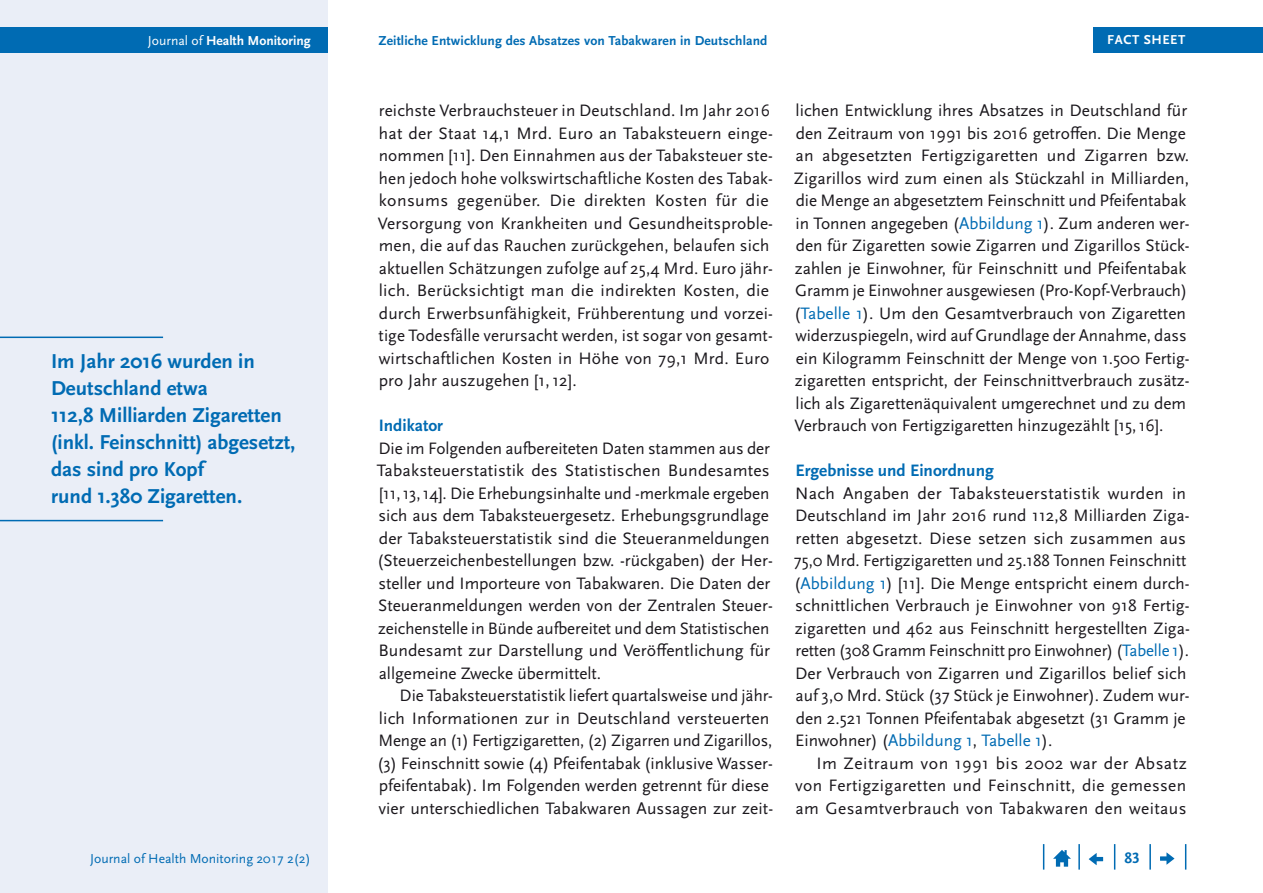
<style>
.page{position:relative;width:1263px;height:893px;background:#fff}
.page>*{position:absolute;margin:0;border:0;box-sizing:border-box;transform-origin:0 0}
.t1{font:700 21px/27px "Scala Sans Pro";color:#006bb3}
.Copy_Einzug{font:17.25px/22.5px "Scala Sans Pro";color:#1a171c}
.Copy{font:17.25px/22.5px "Scala Sans Pro";color:#1a171c}
.t2{font:700 17.25px "Scala Sans Pro";color:#006bb3}
.t3{font:700 15.75px "Scala Sans Pro";color:#006bb3}
.t4{font:700 13.65px "Scala Sans Pro";letter-spacing:.01em;color:#006bb3}
.t5{font:13.65px "Scala Sans Pro";color:#006bb3}
.t6{font:700 13.65px "Scala Sans Pro";color:#fff}
.t7{font:700 13.5px "Scala Sans Pro";letter-spacing:.04em;color:#fff}
.s1{font-weight:400}
.s2{color:#006bb3}
</style>
<div class="page">
<div style="left:0;top:0;width:327px;height:893px;background:#eaeef7"></div>
<div style="left:0;top:28px;width:327px;height:25px;background:#006bb3"></div>
<svg style="left:1185px;top:844px;width:1px;height:26px"></svg>
<hr style="left:1149px;top:844px;width:2px;height:26px;background:#006bb3">
<svg style="left:1114px;top:844px;width:1px;height:26px"></svg>
<hr style="left:1078px;top:844px;width:2px;height:26px;background:#006bb3">
<svg style="left:1043px;top:844px;width:1px;height:26px"></svg>
<svg style="left:1053px;top:850px;width:18px;height:17px"></svg>
<svg style="left:1089px;top:853px;width:14px;height:12px"></svg>
<svg style="left:1160px;top:852px;width:14px;height:13px"></svg>
<div style="left:1093px;top:28px;width:170px;height:25px;background:#006bb3"></div>
<hr style="left:0;top:337px;width:163px;height:1px;background:#006bb3">
<hr style="left:0;top:520px;width:163px;height:1px;background:#006bb3">
<p class="t6" style="left:148px;top:33px;width:164px"><span class="s1">Journal of</span> Health Monitoring</p>
<p class="t4" style="left:378px;top:33px;width:390px">Zeitliche Entwicklung des Absatzes von Tabakwaren in Deutschland</p>
<p class="t1" style="left:51px;top:348px;width:246px">Im Jahr 2016 wurden in<br>Deutschland etwa<br>112,8 Milliarden Zigaretten (inkl. Feinschnitt) abgesetzt, das sind pro Kopf<br>rund 1.380 Zigaretten.</p>
<p class="Copy_Einzug" style="left:378px;top:99px;width:396px">reichste Verbrauchsteuer in Deutschland. Im Jahr 2016 hat der Staat 14,1 Mrd. Euro an Tabaksteuern einge&shy;nommen [11]. Den Einnahmen aus der Tabaksteuer ste&shy;hen jedoch hohe volkswirtschaftliche Kosten des Tabak&shy;konsums gegenüber. Die direkten Kosten für die Versorgung von Krankheiten und Gesundheitsproble&shy;men, die auf das Rauchen zurückgehen, belaufen sich aktuellen Schätzungen zufolge auf 25,4 Mrd. Euro jähr&shy;lich. Berücksichtigt man die indirekten Kosten, die durch Erwerbsunfähigkeit, Frühberentung und vorzei&shy;tige Todesfälle verursacht werden, ist sogar von gesamt&shy;wirtschaftlichen Kosten in Höhe von 79,1 Mrd. Euro pro Jahr auszugehen [1,12].</p>
<h2 class="t2" style="left:379px;top:415px;width:66px">Indikator</h2>
<p class="Copy" style="left:377px;top:437px;width:398px">Die im Folgenden aufbereiteten Daten stammen aus der Tabaksteuerstatistik des Statistischen Bundesamtes [11,13,14]. Die Erhebungsinhalte und -merkmale ergeben sich aus dem Tabaksteuergesetz. Erhebungsgrundlage der Tabaksteuerstatistik sind die Steueranmeldungen (Steuerzeichenbestellungen bzw. -rückgaben) der Her&shy;steller und Importeure von Tabakwaren. Die Daten der Steueranmeldungen werden von der Zentralen Steuer&shy;zeichenstelle in Bünde aufbereitet und dem Statistischen Bundesamt zur Darstellung und Veröffentlichung für allgemeine Zwecke übermittelt.</p>
<p class="Copy_Einzug" style="left:377px;top:684px;width:397px;text-indent:22px">Die Tabaksteuerstatistik liefert quartalsweise und jähr&shy;lich Informationen zur in Deutschland versteuerten Menge an (1) Fertigzigaretten, (2) Zigarren und Zigarillos, (3) Feinschnitt sowie (4) Pfeifentabak (inklusive Wasser&shy;pfeifentabak). Im Folgenden werden getrennt für diese vier unterschiedlichen Tabakwaren Aussagen zur zeit-</p>
<p class="t7" style="left:1107px;top:32px;width:80px">FACT SHEET</p>
<p class="Copy_Einzug" style="left:794px;top:99px;width:397px">lichen Entwicklung ihres Absatzes in Deutschland für den Zeitraum von 1991 bis 2016 getroffen. Die Menge an abgesetzten Fertigzigaretten und Zigarren bzw.<br>Zigarillos wird zum einen als Stückzahl in Milliarden, die Menge an abgesetztem Feinschnitt und Pfeifentabak in Tonnen angegeben (<span class="s2">Abbildung 1</span>). Zum anderen wer&shy;den für Zigaretten sowie Zigarren und Zigarillos Stück&shy;zahlen je Einwohner, für Feinschnitt und Pfeifentabak Gramm je Einwohner ausgewiesen (Pro-Kopf-Verbrauch) (<span class="s2">Tabelle 1</span>). Um den Gesamtverbrauch von Zigaretten widerzuspiegeln, wird auf Grundlage der Annahme, dass ein Kilogramm Feinschnitt der Menge von 1.500 Fertig&shy;zigaretten entspricht, der Feinschnittverbrauch zusätz&shy;lich als Zigarettenäquivalent umgerechnet und zu dem Verbrauch von Fertigzigaretten hinzugezählt [15,16].</p>
<h2 class="t2" style="left:795px;top:460px;width:200px">Ergebnisse und Einordnung</h2>
<p class="Copy" style="left:794px;top:482px;width:397px">Nach Angaben der Tabaksteuerstatistik wurden in Deutschland im Jahr 2016 rund 112,8 Milliarden Ziga&shy;retten abgesetzt. Diese setzen sich zusammen aus 75,0 Mrd. Fertigzigaretten und 25.188 Tonnen Feinschnitt (<span class="s2">Abbildung 1</span>) [11]. Die Menge entspricht einem durch&shy;schnittlichen Verbrauch je Einwohner von 918 Fertig&shy;zigaretten und 462 aus Feinschnitt hergestellten Ziga&shy;retten (308 Gramm Feinschnitt pro Einwohner) (<span class="s2">Tabelle 1</span>).<br>Der Verbrauch von Zigarren und Zigarillos belief sich auf 3,0 Mrd. Stück (37 Stück je Einwohner). Zudem wur&shy;den 2.521 Tonnen Pfeifentabak abgesetzt (31 Gramm je Einwohner) (<span class="s2">Abbildung 1</span>, <span class="s2">Tabelle 1</span>).</p>
<p class="Copy_Einzug" style="left:795px;top:752px;width:393px;text-align:justify;text-indent:21px">Im Zeitraum von 1991 bis 2002 war der Absatz von Fertigzigaretten und Feinschnitt, die gemessen am Gesamtverbrauch von Tabakwaren den weitaus</p>
<p class="t5" style="left:90px;top:850px;width:222px">Journal of Health Monitoring 2017 2(2)</p>
<p class="t3" style="left:1124px;top:849px;width:17px">83</p>
</div>
